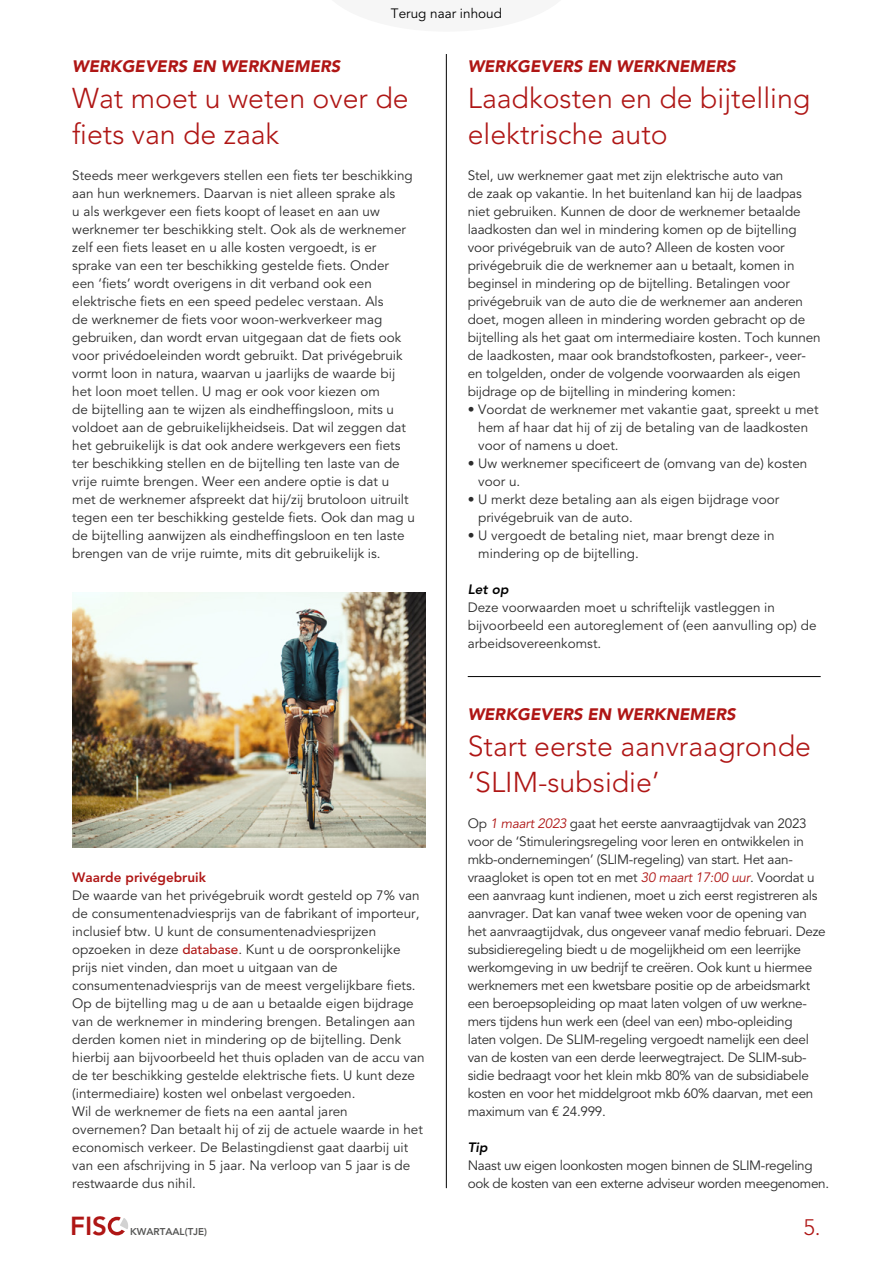
<style>
.page{position:relative;width:893px;height:1263px;background:#fff}
.page>*{position:absolute;margin:0;border:0;box-sizing:border-box;transform-origin:0 0}
.t1{font:300 28.5px/36px "Avenir LT";color:#af1615}
.t2{font:800 25.95px "Avenir LT";color:#af1615}
.t3{font:300 22.2px "Avenir LT";color:#af1615}
.t4{font:italic 900 16.5px "Avenir LT";color:#af1615}
.t5{font:13.5px/18px "Avenir LT";color:#2c2c2c}
.t6{font:13.5px/18px "Avenir LT";letter-spacing:-.02em;color:#2c2c2c}
.t7{font:13.5px/18px "Avenir LT";letter-spacing:-.025em;color:#2c2c2c}
.t8{font:800 13.5px "Avenir LT";color:#af1615}
.t9{font:13.5px "Avenir LT";color:#000}
.t10{font:italic 800 13.5px "Avenir LT";color:#000}
.t11{font:800 9.9px "Avenir LT";color:#575756}
.s1{font-weight:500;color:#af1615}
.s2{font-style:italic;color:#af1615}
</style>
<div class="page">
<div style="left:108px;top:1217px;width:18px;height:18px;border:3px solid #af1615;border-radius:50%"></div>
<svg style="left:114px;top:1216px;width:14px;height:19px"></svg>
<img style="left:72px;top:593px;width:353px;height:254px">
<hr style="left:446px;top:54px;width:1px;height:1134px;background:#000">
<hr style="left:468px;top:676px;width:353px;height:1px;background:#000">
<p class="t9" style="left:391px;top:5px;width:113px">Terug naar inhoud</p>
<p class="t4" style="left:72px;top:56px;width:269px">WERKGEVERS EN WERKNEMERS</p>
<h1 class="t1" style="left:72px;top:80px;width:338px">Wat moet u weten over de fiets van de zaak</h1>
<p class="t5" style="left:72px;top:167px;width:344px">Steeds meer werkgevers stellen een fiets ter beschikking aan hun werknemers. Daarvan is niet alleen sprake als<br>u als werkgever een fiets koopt of leaset en aan uw werknemer ter beschikking stelt. Ook als de werknemer zelf een fiets leaset en u alle kosten vergoedt, is er sprake van een ter beschikking gestelde fiets. Onder<br>een ‘fiets’ wordt overigens in dit verband ook een elektrische fiets en een speed pedelec verstaan. Als<br>de werknemer de fiets voor woon-werkverkeer mag gebruiken, dan wordt ervan uitgegaan dat de fiets ook voor privédoeleinden wordt gebruikt. Dat privégebruik vormt loon in natura, waarvan u jaarlijks de waarde bij het loon moet tellen. U mag er ook voor kiezen om<br>de bijtelling aan te wijzen als eindheffingsloon, mits u voldoet aan de gebruikelijkheidseis. Dat wil zeggen dat het gebruikelijk is dat ook andere werkgevers een fiets ter beschikking stellen en de bijtelling ten laste van de vrije ruimte brengen. Weer een andere optie is dat u met de werknemer afspreekt dat hij/zij brutoloon uitruilt tegen een ter beschikking gestelde fiets. Ook dan mag u de bijtelling aanwijzen als eindheffingsloon en ten laste brengen van de vrije ruimte, mits dit gebruikelijk is.</p>
<p class="t8" style="left:72px;top:869px;width:135px">Waarde privégebruik</p>
<p class="t5" style="left:72px;top:887px;width:354px">De waarde van het privégebruik wordt gesteld op 7% van de consumentenadviesprijs van de fabrikant of importeur, inclusief btw. U kunt de consumentenadviesprijzen opzoeken in deze <span class="s1">database</span>. Kunt u de oorspronkelijke prijs niet vinden, dan moet u uitgaan van de consumentenadviesprijs van de meest vergelijkbare fiets.<br>Op de bijtelling mag u de aan u betaalde eigen bijdrage van de werknemer in mindering brengen. Betalingen aan derden komen niet in mindering op de bijtelling. Denk hierbij aan bijvoorbeeld het thuis opladen van de accu van de ter beschikking gestelde elektrische fiets. U kunt deze (intermediaire) kosten wel onbelast vergoeden.<br>Wil de werknemer de fiets na een aantal jaren overnemen? Dan betaalt hij of zij de actuele waarde in het economisch verkeer. De Belastingdienst gaat daarbij uit van een afschrijving in 5 jaar. Na verloop van 5 jaar is de restwaarde dus nihil.</p>
<h2 class="t2" style="left:70px;top:1210px;width:38px">FIS</h2>
<p class="t11" style="left:130px;top:1226px;width:79px">KWARTAAL(TJE)</p>
<p class="t4" style="left:468px;top:56px;width:269px">WERKGEVERS EN WERKNEMERS</p>
<h1 class="t1" style="left:468px;top:80px;width:344px">Laadkosten en de bijtelling elektrische auto</h1>
<p class="t5" style="left:468px;top:167px;width:354px">Stel, uw werknemer gaat met zijn elektrische auto van<br>de zaak op vakantie. In het buitenland kan hij de laadpas niet gebruiken. Kunnen de door de werknemer betaalde laadkosten dan wel in mindering komen op de bijtelling voor privégebruik van de auto? Alleen de kosten voor privégebruik die de werknemer aan u betaalt, komen in beginsel in mindering op de bijtelling. Betalingen voor privégebruik van de auto die de werknemer aan anderen doet, mogen alleen in mindering worden gebracht op de bijtelling als het gaat om intermediaire kosten. Toch kunnen de laadkosten, maar ook brandstofkosten, parkeer-, veer&shy;en tolgelden, onder de volgende voorwaarden als eigen bijdrage op de bijtelling in mindering komen:</p>
<p class="t5" style="left:478px;top:401px;width:342px;text-indent:-11px">• Voordat de werknemer met vakantie gaat, spreekt u met hem af haar dat hij of zij de betaling van de laadkosten voor of namens u doet.</p>
<p class="t5" style="left:478px;top:455px;width:331px;text-indent:-11px">• Uw werknemer specificeert de (omvang van de) kosten voor u.</p>
<p class="t5" style="left:478px;top:491px;width:302px;text-indent:-11px">• U merkt deze betaling aan als eigen bijdrage voor privégebruik van de auto.</p>
<p class="t5" style="left:478px;top:527px;width:298px;text-indent:-11px">• U vergoedt de betaling niet, maar brengt deze in mindering op de bijtelling.</p>
<p class="t10" style="left:468px;top:581px;width:42px">Let op</p>
<p class="t5" style="left:468px;top:599px;width:350px">Deze voorwaarden moet u schriftelijk vastleggen in bijvoorbeeld een autoreglement of (een aanvulling op) de arbeidsovereenkomst.</p>
<p class="t4" style="left:468px;top:704px;width:269px">WERKGEVERS EN WERKNEMERS</p>
<h1 class="t1" style="left:468px;top:728px;width:345px">Start eerste aanvraagronde ‘SLIM-subsidie’</h1>
<p class="t6" style="left:468px;top:815px;width:359px">Op <span class="s2">1 maart 2023</span> gaat het eerste aanvraagtijdvak van 2023 voor de ‘Stimuleringsregeling voor leren en ontwikkelen in mkb-ondernemingen’ (SLIM-regeling) van start. Het aan&shy;vraagloket is open tot en met <span class="s2">30 maart 17:00 uur</span>. Voordat u een aanvraag kunt indienen, moet u zich eerst registreren als aanvrager. Dat kan vanaf twee weken voor de opening van het aanvraagtijdvak, dus ongeveer vanaf medio februari. Deze subsidieregeling biedt u de mogelijkheid om een leerrijke werkomgeving in uw bedrijf te creëren. Ook kunt u hiermee werknemers met een kwetsbare positie op de arbeidsmarkt een beroepsopleiding op maat laten volgen of uw werkne&shy;mers tijdens hun werk een (deel van een) mbo-opleiding<br>laten volgen. De SLIM-regeling vergoedt namelijk een deel van de kosten van een derde leerwegtraject. De SLIM-sub&shy;sidie bedraagt voor het klein mkb 80% van de subsidiabele kosten en voor het middelgroot mkb 60% daarvan, met een maximum van € 24.999.</p>
<p class="t10" style="left:468px;top:1139px;width:21px">Tip</p>
<p class="t7" style="left:468px;top:1157px;width:363px">Naast uw eigen loonkosten mogen binnen de SLIM-regeling ook de kosten van een externe adviseur worden meegenomen.</p>
<h3 class="t3" style="left:803px;top:1214px;width:19px">5.</h3>
</div>
